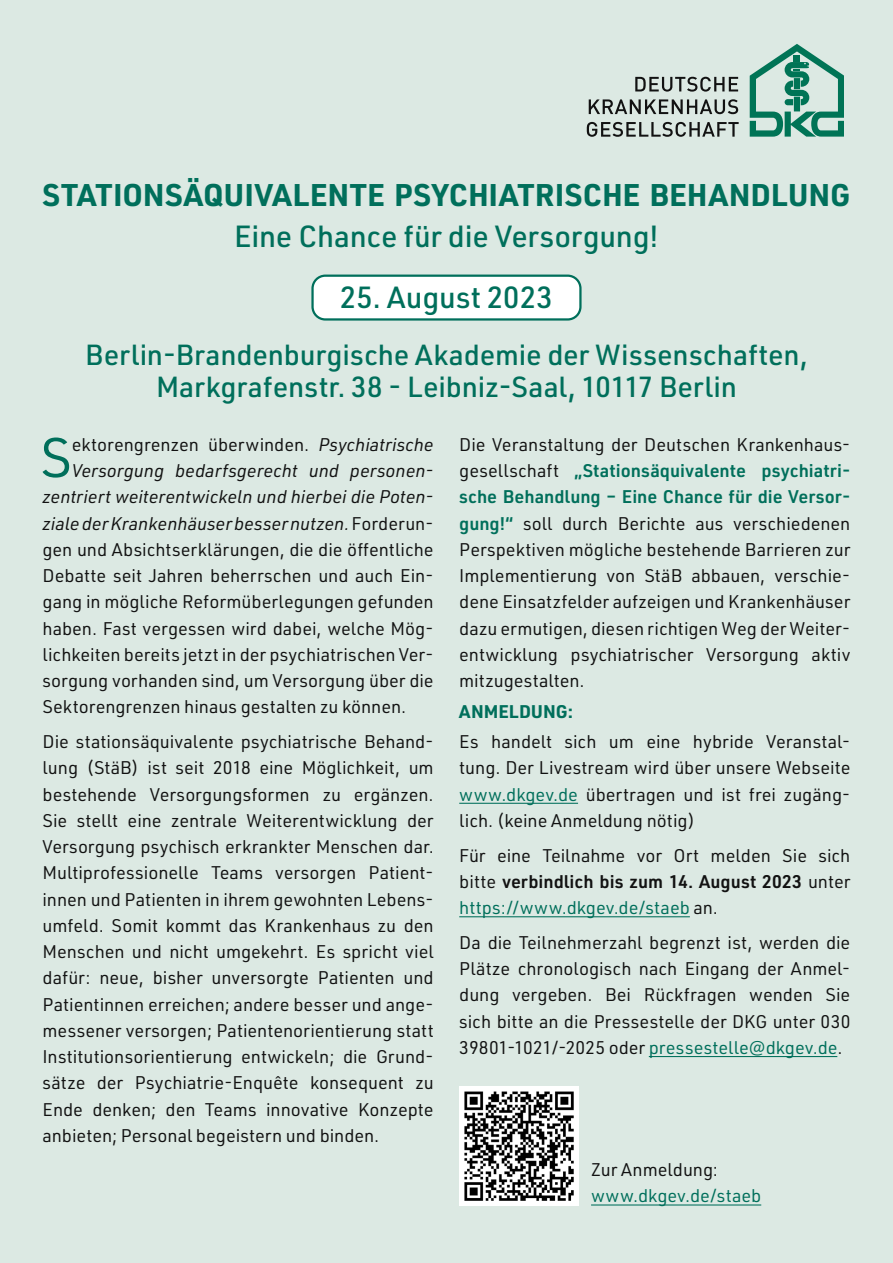
<style>
.page{position:relative;width:893px;height:1263px;background:#dce9e3}
.page>*{position:absolute;margin:0;border:0;box-sizing:border-box;transform-origin:0 0}
.t1{font:54.75px "URWDIN";color:#006f5b}
.t2{font:700 30.75px "URWDIN";letter-spacing:.005em;color:#006f5b}
.t3{font:500 30px "URWDIN";letter-spacing:-.005em;color:#006f5b}
.t4{font:500 28.5px/31.5px "URWDIN";color:#006f5b;text-align:center}
.t5{font:18px/26.2px "URWDIN";color:#121212;text-align:justify}
.t6{font:italic 18px "URWDIN";color:#121212}
.t7{font:18px "URWDIN";color:#006f5b}
.t8{font:700 18px "URWDIN";letter-spacing:-.005em;color:#006f5b}
.s1{font-style:italic}
.s2{font-style:normal}
.s3{font-weight:600;color:#006f5b}
.s4{color:#006f5b}
.s5{font-weight:600}
</style>
<div class="page">
<svg style="left:587px;top:122px;width:152px;height:15px"></svg>
<svg style="left:589px;top:99px;width:149px;height:15px"></svg>
<svg style="left:635px;top:77px;width:103px;height:15px"></svg>
<svg style="left:750px;top:44px;width:94px;height:93px"></svg>
<hr style="left:459px;top:803px;width:119px;height:1px;background:#006f5b">
<hr style="left:459px;top:916px;width:231px;height:1px;background:#006f5b">
<hr style="left:649px;top:1056px;width:188px;height:1px;background:#006f5b">
<hr style="left:591px;top:1204px;width:170px;height:1px;background:#006f5b">
<div style="left:313px;top:276px;width:267px;height:43px;background:#fff;border-radius:13px"></div>
<div style="left:311px;top:275px;width:271px;height:46px;border:2px solid #006f5b;border-radius:13px"></div>
<img style="left:459px;top:1087px;width:119px;height:119px">
<h2 class="t2" style="left:43px;top:174px;width:809px">STATIONSÄQUIVALENTE PSYCHIATRISCHE BEHANDLUNG</h2>
<h3 class="t3" style="left:234px;top:216px;width:426px">Eine Chance für die Versorgung!</h3>
<h3 class="t3" style="left:340px;top:277px;width:214px">25. August 2023</h3>
<h3 class="t4" style="left:85px;top:338px;width:724px">Berlin-Brandenburgische Akademie der Wissenschaften,<br>Markgrafenstr. 38 - Leibniz-Saal, 10117 Berlin</h3>
<h1 class="t1" style="left:40px;top:421px;width:33px">S</h1>
<p class="t5" style="left:72px;top:431px;width:363px">ektorengrenzen überwinden. <span class="s1">Psychiatrische</span></p>
<p class="t6" style="left:72px;top:459px;width:363px">Versorgung bedarfsgerecht und personen-</p>
<p class="t6" style="left:43px;top:485px;width:393px">zentriert weiterentwickeln und hierbei die Poten-</p>
<p class="t6" style="left:43px;top:511px;width:393px">ziale der Krankenhäuser besser nutzen. <span class="s2">Forderun-</span></p>
<p class="t5" style="left:43px;top:536px;width:393px">gen und Absichtserklärungen, die die öffentliche</p>
<p class="t5" style="left:43px;top:562px;width:393px">Debatte seit Jahren beherrschen und auch Ein-</p>
<p class="t5" style="left:43px;top:588px;width:393px">gang in mögliche Reformüberlegungen gefunden</p>
<p class="t5" style="left:43px;top:614px;width:393px">haben. Fast vergessen wird dabei, welche Mög-</p>
<p class="t5" style="left:43px;top:641px;width:393px">lichkeiten bereits jetzt in der psychiatrischen Ver-</p>
<p class="t5" style="left:43px;top:667px;width:393px">sorgung vorhanden sind, um Versorgung über die</p>
<p class="t5" style="left:43px;top:693px;width:365px">Sektorengrenzen hinaus gestalten zu können.</p>
<p class="t5" style="left:43px;top:728px;width:393px">Die stationsäquivalente psychiatrische Behand&shy;lung (StäB) ist seit 2018 eine Möglichkeit, um bestehende Versorgungsformen zu ergänzen.<br>Sie stellt eine zentrale Weiterentwicklung der Versorgung psychisch erkrankter Menschen dar.<br>Multiprofessionelle Teams versorgen Patient&shy;innen und Patienten in ihrem gewohnten Lebens&shy;umfeld. Somit kommt das Krankenhaus zu den Menschen und nicht umgekehrt. Es spricht viel dafür: neue, bisher unversorgte Patienten und Patientinnen erreichen; andere besser und ange&shy;messener versorgen; Patientenorientierung statt Institutionsorientierung entwickeln; die Grund&shy;sätze der Psychiatrie- Enquête konsequent zu Ende denken; den Teams innovative Konzepte anbieten; Personal begeistern und binden.</p>
<p class="t5" style="left:459px;top:431px;width:393px">Die Veranstaltung der Deutschen Krankenhaus&shy;gesellschaft <span class="s3">„Stationsäquivalente psychiatri&shy;sche Behandlung – Eine Chance für die Versor&shy;gung!“</span> soll durch Berichte aus verschiedenen Perspektiven mögliche bestehende Barrieren zur Implementierung von StäB abbauen, verschie&shy;dene Einsatzfelder aufzeigen und Krankenhäuser dazu ermutigen, diesen richtigen Weg der Weiter&shy;entwicklung psychiatrischer Versorgung aktiv mitzugestalten.</p>
<p class="t8" style="left:459px;top:699px;width:115px">ANMELDUNG:</p>
<p class="t5" style="left:459px;top:728px;width:393px">Es handelt sich um eine hybride Veranstal&shy;tung. Der Livestream wird über unsere Webseite <span class="s4">www.dkgev.de</span> übertragen und ist frei zugäng&shy;lich. (keine Anmeldung nötig)</p>
<p class="t5" style="left:459px;top:841px;width:393px">Für eine Teilnahme vor Ort melden Sie sich bitte <span class="s5">verbindlich bis zum 14. August 2023</span> unter <span class="s4">https://www.dkgev.de/staeb</span> an.</p>
<p class="t5" style="left:459px;top:929px;width:393px">Da die Teilnehmerzahl begrenzt ist, werden die Plätze chronologisch nach Eingang der Anmel&shy;dung vergeben. Bei Rückfragen wenden Sie sich bitte an die Pressestelle der DKG unter 030<br>39801-1021/-2025 oder <span class="s4">pressestelle@dkgev.de</span>.</p>
<p class="t5" style="left:591px;top:1156px;width:128px">Zur Anmeldung:</p>
<p class="t7" style="left:591px;top:1184px;width:172px">www.dkgev.de/staeb</p>
</div>
